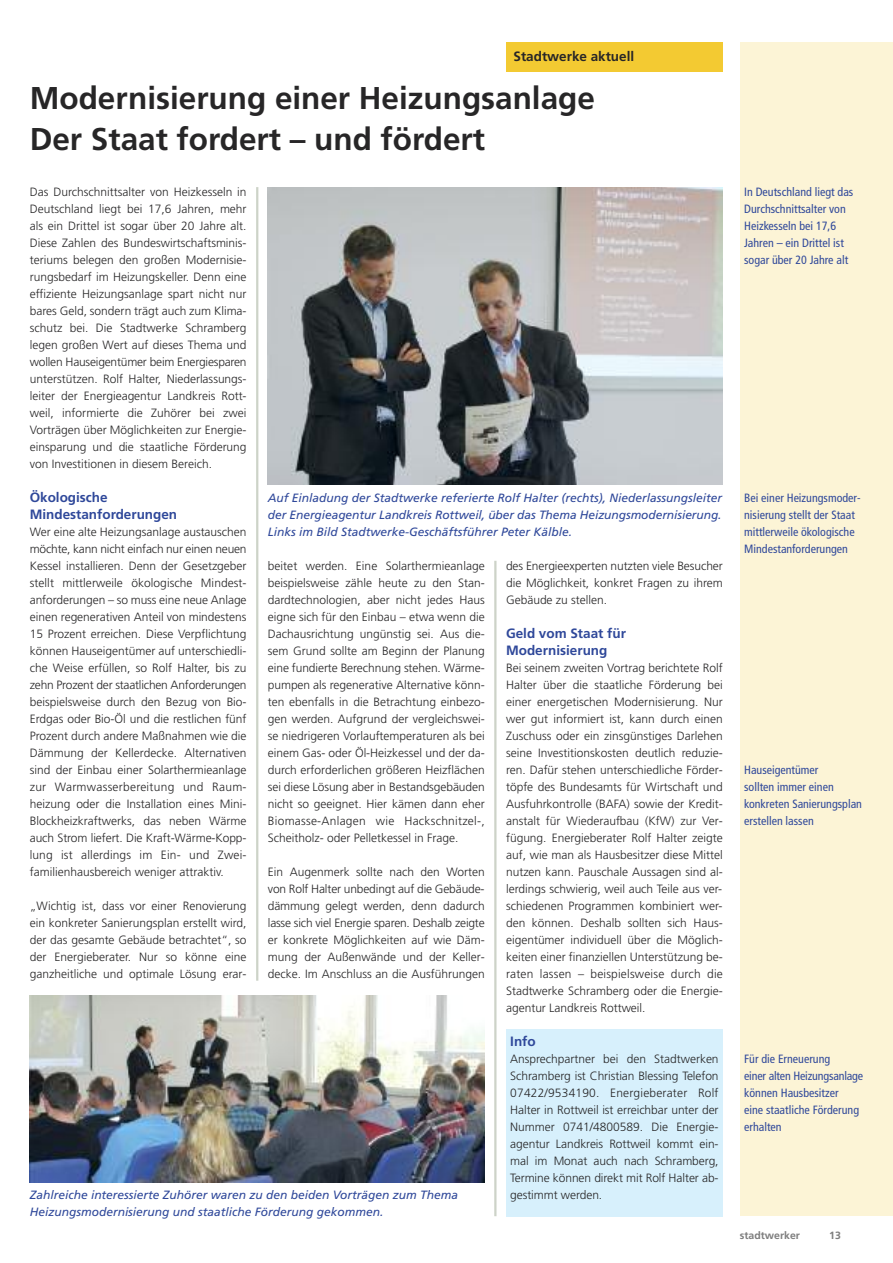
<style>
.page{position:relative;width:893px;height:1263px;background:#fff}
.page>*{position:absolute;margin:0;border:0;box-sizing:border-box;transform-origin:0 0}
.t1{font:700 31.5px/41.5px "Frutiger LT";color:#272627}
.t2{font:700 13.5px/17px "Frutiger LT";color:#2f489a}
.t3{font:700 13.5px "Frutiger LT";color:#272627}
.t4{font:300 12px/17px "Frutiger";color:#272627;text-align:justify}
.t5{font:condensed 12px/17px "Frutiger";color:#2f489a}
.t6{font:italic 12px/17px "Frutiger";color:#2f489a;text-align:justify}
.t7{font:700 10.5px "Frutiger LT";color:#7d7d7d}
</style>
<div class="page">
<div style="left:506px;top:43px;width:217px;height:29px;background:#f3ca32"></div>
<div style="left:740px;top:43px;width:153px;height:1173px;background:#fcf4d6"></div>
<hr style="left:494px;top:561px;width:2px;height:655px;background:#cdd3c8">
<hr style="left:256px;top:187px;width:2px;height:794px;background:#cdd3c8">
<img style="left:268px;top:187px;width:455px;height:298px">
<img style="left:30px;top:995px;width:455px;height:187px">
<div style="left:506px;top:1029px;width:217px;height:187px;background:#d7f0fc"></div>
<p class="t3" style="left:513px;top:51px;width:122px">Stadtwerke aktuell</p>
<h1 class="t1" style="left:30px;top:79px;width:567px">Modernisierung einer Heizungsanlage<br>Der Staat fordert – und fördert</h1>
<p class="t4" style="left:30px;top:184px;width:218px">Das Durchschnittsalter von Heizkesseln in Deutschland liegt bei 17,6 Jahren, mehr als ein Drittel ist sogar über 20 Jahre alt.<br>Diese Zahlen des Bundeswirtschaftsminis&shy;teriums belegen den großen Modernisie&shy;rungsbedarf im Heizungskeller. Denn eine effiziente Heizungsanlage spart nicht nur bares Geld, sondern trägt auch zum Klima&shy;schutz bei. Die Stadtwerke Schramberg legen großen Wert auf dieses Thema und wollen Hauseigentümer beim Energiesparen unterstützen. Rolf Halter, Niederlassungs&shy;leiter der Energieagentur Landkreis Rott&shy;weil, informierte die Zuhörer bei zwei Vorträgen über Möglichkeiten zur Energie&shy;einsparung und die staatliche Förderung von Investitionen in diesem Bereich.</p>
<p class="t2" style="left:30px;top:490px;width:149px">Ökologische<br>Mindestanforderungen</p>
<p class="t4" style="left:30px;top:524px;width:218px">Wer eine alte Heizungsanlage austauschen möchte, kann nicht einfach nur einen neuen Kessel installieren. Denn der Gesetzgeber stellt mittlerweile ökologische Mindest&shy;anforderungen – so muss eine neue Anlage einen regenerativen Anteil von mindestens 15 Prozent erreichen. Diese Verpflichtung können Hauseigentümer auf unterschiedli&shy;che Weise erfüllen, so Rolf Halter, bis zu zehn Prozent der staatlichen Anforderungen beispielsweise durch den Bezug von Bio-Erdgas oder Bio-Öl und die restlichen fünf Prozent durch andere Maßnahmen wie die Dämmung der Kellerdecke. Alternativen sind der Einbau einer Solarthermieanlage zur Warmwasserbereitung und Raum&shy;heizung oder die Installation eines Mini-Blockheizkraftwerks, das neben Wärme auch Strom liefert. Die Kraft-Wärme-Kopp&shy;lung ist allerdings im Ein- und Zwei&shy;familienhausbereich weniger attraktiv.</p>
<p class="t4" style="left:30px;top:898px;width:218px">„Wichtig ist, dass vor einer Renovierung ein konkreter Sanierungsplan erstellt wird, der das gesamte Gebäude betrachtet“, so der Energieberater. Nur so könne eine ganzheitliche und optimale Lösung erar-</p>
<p class="t6" style="left:268px;top:490px;width:456px">Auf Einladung der Stadtwerke referierte Rolf Halter (rechts), Niederlassungsleiter der Energieagentur Landkreis Rottweil, über das Thema Heizungsmodernisierung.<br>Links im Bild Stadtwerke-Geschäftsführer Peter Kälble.</p>
<p class="t4" style="left:506px;top:558px;width:218px">des Energieexperten nutzten viele Besucher die Möglichkeit, konkret Fragen zu ihrem Gebäude zu stellen.</p>
<p class="t2" style="left:506px;top:626px;width:121px">Geld vom Staat für<br>Modernisierung</p>
<p class="t4" style="left:506px;top:660px;width:218px">Bei seinem zweiten Vortrag berichtete Rolf Halter über die staatliche Förderung bei einer energetischen Modernisierung. Nur wer gut informiert ist, kann durch einen Zuschuss oder ein zinsgünstiges Darlehen seine Investitionskosten deutlich reduzie&shy;ren. Dafür stehen unterschiedliche Förder&shy;töpfe des Bundesamts für Wirtschaft und Ausfuhrkontrolle (BAFA) sowie der Kredit&shy;anstalt für Wiederaufbau (KfW) zur Ver&shy;fügung. Energieberater Rolf Halter zeigte auf, wie man als Hausbesitzer diese Mittel nutzen kann. Pauschale Aussagen sind al&shy;lerdings schwierig, weil auch Teile aus ver&shy;schiedenen Programmen kombiniert wer&shy;den können. Deshalb sollten sich Haus&shy;eigentümer individuell über die Möglich&shy;keiten einer finanziellen Unterstützung be&shy;raten lassen – beispielsweise durch die Stadtwerke Schramberg oder die Energie&shy;agentur Landkreis Rottweil.</p>
<p class="t4" style="left:268px;top:558px;width:218px">beitet werden. Eine Solarthermieanlage beispielsweise zähle heute zu den Stan&shy;dardtechnologien, aber nicht jedes Haus eigne sich für den Einbau – etwa wenn die Dachausrichtung ungünstig sei. Aus die&shy;sem Grund sollte am Beginn der Planung eine fundierte Berechnung stehen. Wärme&shy;pumpen als regenerative Alternative könn&shy;ten ebenfalls in die Betrachtung einbezo&shy;gen werden. Aufgrund der vergleichswei&shy;se niedrigeren Vorlauftemperaturen als bei einem Gas- oder Öl-Heizkessel und der da&shy;durch erforderlichen größeren Heizflächen sei diese Lösung aber in Bestandsgebäuden nicht so geeignet. Hier kämen dann eher Biomasse-Anlagen wie Hackschnitzel-, Scheitholz- oder Pelletkessel in Frage.</p>
<p class="t4" style="left:268px;top:864px;width:218px">Ein Augenmerk sollte nach den Worten von Rolf Halter unbedingt auf die Gebäude&shy;dämmung gelegt werden, denn dadurch lasse sich viel Energie sparen. Deshalb zeigte er konkrete Möglichkeiten auf wie Däm&shy;mung der Außenwände und der Keller&shy;decke. Im Anschluss an die Ausführungen</p>
<p class="t2" style="left:510px;top:1034px;width:27px">Info</p>
<p class="t4" style="left:510px;top:1051px;width:210px">Ansprechpartner bei den Stadtwerken Schramberg ist Christian Blessing Telefon 07422/9534190. Energieberater Rolf Halter in Rottweil ist erreichbar unter der Nummer 0741/4800589. Die Energie&shy;agentur Landkreis Rottweil kommt ein&shy;mal im Monat auch nach Schramberg, Termine können direkt mit Rolf Halter ab-</p>
<p class="t6" style="left:30px;top:1187px;width:430px">Zahlreiche interessierte Zuhörer waren zu den beiden Vorträgen zum Thema</p>
<p class="t4" style="left:510px;top:1187px;width:94px">gestimmt werden.</p>
<p class="t6" style="left:30px;top:1204px;width:355px">Heizungsmodernisierung und staatliche Förderung gekommen.</p>
<p class="t5" style="left:744px;top:184px;width:111px">In Deutschland liegt das<br>Durchschnittsalter von<br>Heizkesseln bei 17,6<br>Jahren – ein Drittel ist sogar über 20 Jahre alt</p>
<p class="t5" style="left:744px;top:490px;width:118px">Bei einer Heizungsmoder&shy;nisierung stellt der Staat mittlerweile ökologische<br>Mindestanforderungen</p>
<p class="t5" style="left:744px;top:762px;width:119px">Hauseigentümer<br>sollten immer einen konkreten Sanierungsplan erstellen lassen</p>
<p class="t5" style="left:744px;top:1051px;width:121px">Für die Erneuerung<br>einer alten Heizungsanlage können Hausbesitzer<br>eine staatliche Förderung erhalten</p>
<p class="t7" style="left:740px;top:1231px;width:62px">stadtwerker</p>
<p class="t7" style="left:829px;top:1231px;width:13px">13</p>
</div>
